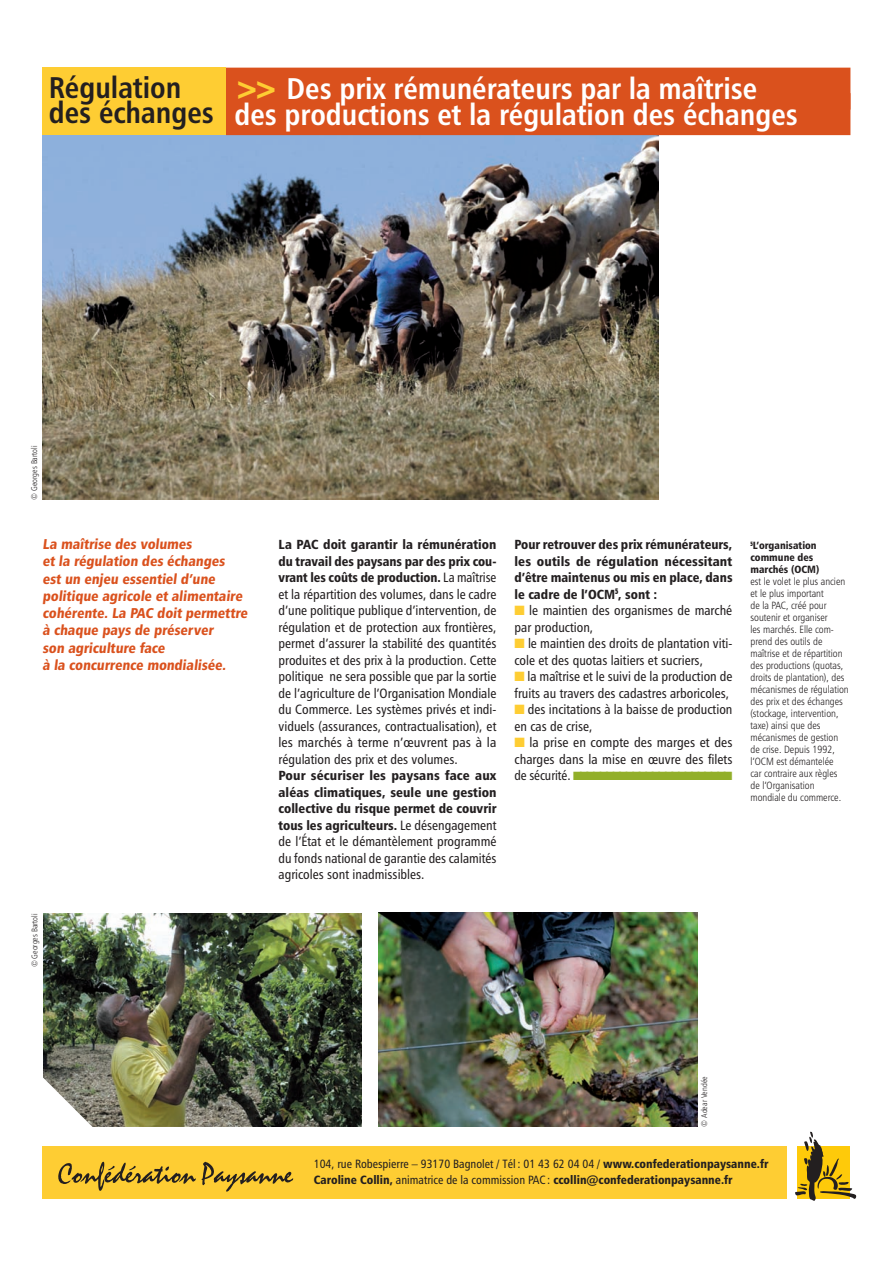
<style>
.page{position:relative;width:893px;height:1263px;background:#fff}
.page>*{position:absolute;margin:0;border:0;box-sizing:border-box;transform-origin:0 0}
.t1{font:30px/25.5px "Humanist 777 BT Bold Condensed B";color:#fff}
.t2{font:30px/25.5px "Humanist 777 BT Bold Condensed B";color:#231f20}
.t3{font:14.25px/17.2px "Humanist 777 BT Black Condensed B";color:#da511d}
.t4{font:13.5px/16.5px "Humanist 777 BT Roman Condensed B";color:#231f20}
.t5{font:13.2px/16.5px "Humanist 777 BT Black Condensed B";color:#231f20;text-align:justify}
.t6{font:12px "Humanist 777 BT Roman Condensed B";color:#231f20}
.t7{font:12px "Humanist 777 BT Black Condensed B";color:#231f20}
.t8{font:10.5px/12px "Humanist 777 BT Light Condensed B";color:#231f20}
.t9{font:10.5px/12px "Humanist 777 BT Black Condensed B";color:#231f20}
.t10{font:8.25px "Humanist 777 BT Light Condensed B";color:#231f20}
.s1{font-family:"Humanist 777 BT Extra Black Cond B";color:#fecd33}
.s2{font-family:"Humanist 777 BT Roman Condensed B";font-size:13.5px}
.s3{color:#fecd33}
.s4{color:#92af2a}
.s5{font-family:"Humanist 777 BT Black Condensed B"}
.s6{font-family:"Humanist 777 BT Roman Condensed B"}
</style>
<div class="page">
<img style="left:43px;top:135px;width:615px;height:365px">
<div style="left:43px;top:1146px;width:744px;height:53px;background:#fecd33"></div>
<div style="left:226px;top:68px;width:624px;height:42px;background:#da511d"></div>
<div style="left:226px;top:93px;width:624px;height:42px;background:#da511d"></div>
<div style="left:43px;top:67px;width:183px;height:68px;background:#fecd33"></div>
<svg style="left:795px;top:1132px;width:62px;height:69px"></svg>
<img style="left:379px;top:913px;width:318px;height:214px">
<img style="left:43px;top:913px;width:319px;height:214px">
<svg style="left:43px;top:1076px;width:50px;height:51px"></svg>
<svg style="left:58px;top:1162px;width:138px;height:29px"></svg>
<svg style="left:202px;top:1162px;width:91px;height:29px"></svg>
<h1 class="t2" style="left:49px;top:74px;width:167px">Régulation des échanges</h1>
<h1 class="t1" style="left:234px;top:75px;width:565px"><span class="s1">&gt;&gt;</span> Des prix rémunérateurs par la maîtrise des productions et la régulation des échanges</h1>
<p class="t10" style="left:29px;top:500px;width:55px;rotate:-90deg">© Georges Bartoli</p>
<p class="t3" style="left:43px;top:535px;width:209px">La maîtrise des volumes<br>et la régulation des échanges est un enjeu essentiel d’une politique agricole et alimentaire cohérente. La PAC doit permettre à chaque pays de préserver<br>son agriculture face<br>à la concurrence mondialisée.</p>
<p class="t5" style="left:278px;top:536px;width:219px">La PAC doit garantir la rémunération du travail des paysans par des prix cou&shy;vrant les coûts de production. <span class="s2">La maîtrise</span></p>
<p class="t4" style="left:278px;top:585px;width:219px;text-align:justify">et la répartition des volumes, dans le cadre d’une politique publique d’intervention, de régulation et de protection aux frontières, permet d’assurer la stabilité des quantités produites et des prix à la production. Cette politique ne sera possible que par la sortie de l’agriculture de l’Organisation Mondiale du Commerce. Les systèmes privés et indi&shy;viduels (assurances, contractualisation), et les marchés à terme n’œuvrent pas à la régulation des prix et des volumes.</p>
<p class="t5" style="left:278px;top:767px;width:220px">Pour sécuriser les paysans face aux aléas climatiques, seule une gestion collective du risque permet de couvrir tous les agriculteurs. <span class="s2">Le désengagement</span></p>
<p class="t4" style="left:278px;top:833px;width:219px;text-align:justify">de l’État et le démantèlement programmé du fonds national de garantie des calamités agricoles sont inadmissibles.</p>
<p class="t10" style="left:30px;top:967px;width:55px;rotate:-90deg">© Georges Bartoli</p>
<p class="t5" style="left:514px;top:536px;width:220px">Pour retrouver des prix rémunérateurs, les outils de régulation nécessitant d’être maintenus ou mis en place, dans le cadre de l’OCM<sup>5</sup>, sont :</p>
<p class="t4" style="left:514px;top:602px;width:219px"><span class="s3">■</span> le maintien des organismes de marché par production,</p>
<p class="t4" style="left:514px;top:635px;width:219px"><span class="s3">■</span> le maintien des droits de plantation viti&shy;cole et des quotas laitiers et sucriers,</p>
<p class="t4" style="left:514px;top:668px;width:219px"><span class="s3">■</span> la maîtrise et le suivi de la production de fruits au travers des cadastres arboricoles,</p>
<p class="t4" style="left:514px;top:701px;width:219px"><span class="s3">■</span> des incitations à la baisse de production en cas de crise,</p>
<p class="t4" style="left:514px;top:734px;width:220px;text-align:justify"><span class="s3">■</span> la prise en compte des marges et des charges dans la mise en œuvre des filets d e s é c u r i t é . <span class="s4">■■■■■■■■■■■■■■■■■■■■■■■■</span></p>
<p class="t9" style="left:750px;top:539px;width:70px"><sup>5</sup>L’organisation commune des marchés (OCM)</p>
<p class="t8" style="left:750px;top:576px;width:100px">est le volet le plus ancien et le plus important<br>de la PAC, créé pour soutenir et organiser<br>les marchés. Elle com&shy;prend des outils de maîtrise et de répartition des productions (quotas, droits de plantation), des mécanismes de régulation des prix et des échanges (stockage, intervention, taxe) ainsi que des mécanismes de gestion de crise. Depuis 1992, l’OCM est démantelée<br>car contraire aux règles de l’Organisation mondiale du commerce.</p>
<p class="t10" style="left:699px;top:1127px;width:52px;rotate:-90deg">© Adear Vendée</p>
<p class="t6" style="left:314px;top:1156px;width:456px">104, rue Robespierre – 93170 Bagnolet / Tél: 01 43 62 04 04 / <span class="s5">www.confederationpaysanne.fr</span></p>
<p class="t7" style="left:314px;top:1172px;width:420px">Caroline Collin, <span class="s6">animatrice de la commission PAC:</span> ccollin@confederationpaysanne.fr</p>
</div>
